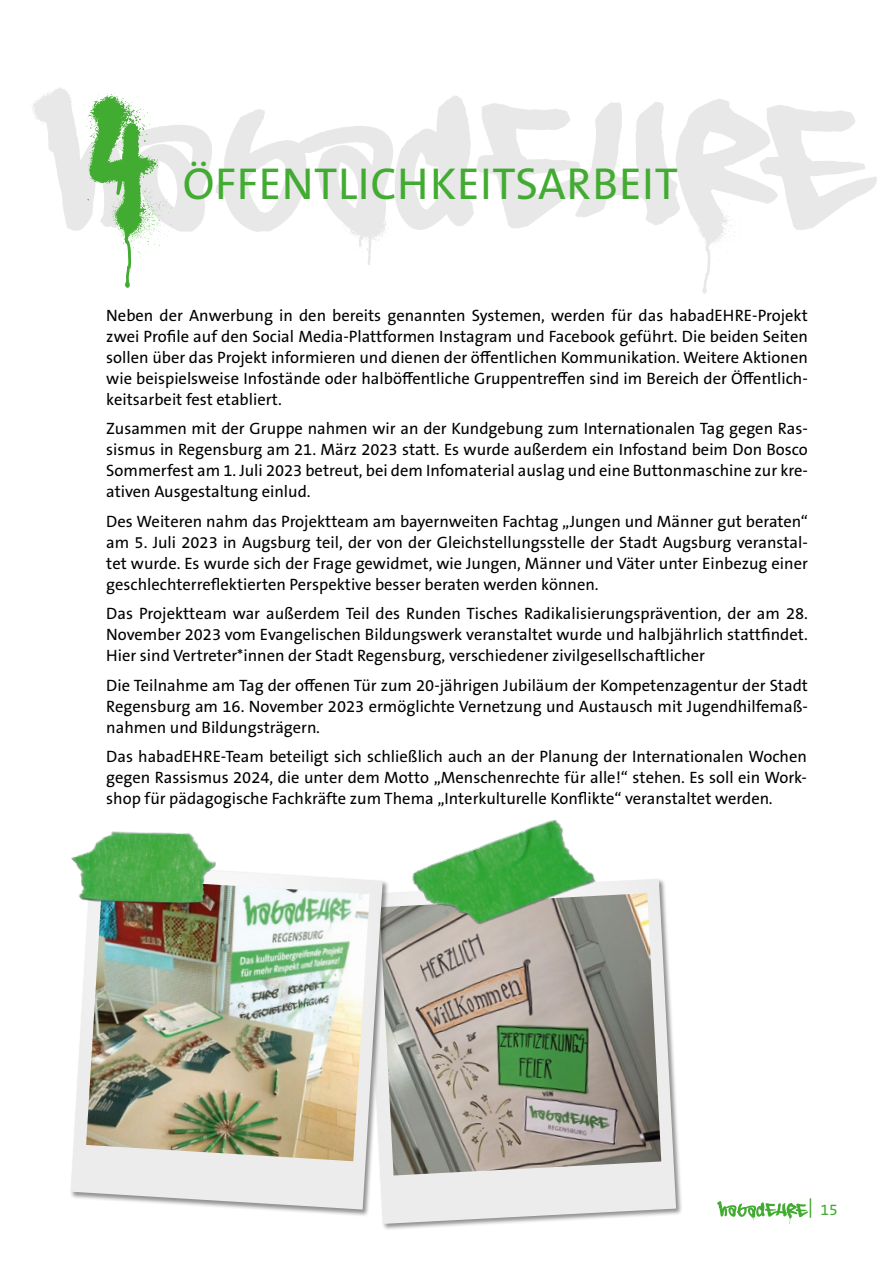
<style>
.page{position:relative;width:893px;height:1263px;background:#fff}
.page>*{position:absolute;margin:0;border:0;box-sizing:border-box;transform-origin:0 0}
.t1{font:123.75px "Spray Letters";color:#42ab31}
.t2{font:45px "The Sans B W5 Plain";letter-spacing:.015em;color:#42ab31}
.t3{font:16.5px/21px "The Sans B W5 Plain";color:#000;text-align:justify}
.t4{font:15.75px "The Sans B W5 Plain";color:#42ab31}
.s1{font-size:19.5px}
</style>
<div class="page">
<svg style="left:717px;top:1201px;width:91px;height:23px"></svg>
<svg style="left:31px;top:87px;width:846px;height:207px"></svg>
<svg style="left:102px;top:188px;width:73px;height:100px"></svg>
<div style="left:365px;top:878px;width:318px;height:353px;background:#000;opacity:.44"></div>
<svg style="left:366px;top:1138px;width:310px;height:86px;background:#e7e7e7"></svg>
<svg style="left:610px;top:879px;width:66px;height:259px"></svg>
<img style="left:389px;top:893px;width:272px;height:282px">
<img style="left:389px;top:819px;width:221px;height:147px">
<div style="left:70px;top:862px;width:319px;height:354px;background:#000;opacity:.44"></div>
<svg style="left:71px;top:1122px;width:312px;height:87px;background:#e8e8e8"></svg>
<svg style="left:71px;top:863px;width:312px;height:259px"></svg>
<img style="left:86px;top:878px;width:284px;height:283px">
<img style="left:70px;top:831px;width:158px;height:88px">
<h1 class="t1" style="left:86px;top:85px;width:72px">4</h1>
<h2 class="t2" style="left:183px;top:155px;width:496px">ÖFFENTLICHKEITSARBEIT</h2>
<p class="t3" style="left:106px;top:305px;width:703px">Neben der Anwerbung in den bereits genannten Systemen, werden für das habadEHRE-Projekt zwei Profile auf den Social Media-Plattformen Instagram und Facebook geführt. Die beiden Seiten sollen über das Projekt informieren und dienen der öffentlichen Kommunikation. Weitere Aktionen wie beispielsweise Infostände oder halböffentliche Gruppentreffen sind im Bereich der Öffentlich&shy;keitsarbeit fest etabliert.</p>
<p class="t3" style="left:106px;top:418px;width:703px">Zusammen mit der Gruppe nahmen wir an der Kundgebung zum Internationalen Tag gegen Ras&shy;sismus in Regensburg am 21. März 2023 statt. Es wurde außerdem ein Infostand beim Don Bosco Sommerfest am 1. Juli 2023 betreut, bei dem Infomaterial auslag und eine Buttonmaschine zur kre&shy;ativen Ausgestaltung einlud.</p>
<p class="t3" style="left:106px;top:511px;width:703px">Des Weiteren nahm das Projektteam am bayernweiten Fachtag „Jungen und Männer gut beraten“ am 5. Juli 2023 in Augsburg teil, der von der Gleichstellungsstelle der Stadt Augsburg veranstal&shy;tet wurde. Es wurde sich der Frage gewidmet, wie Jungen, Männer und Väter unter Einbezug einer geschlechterreflektierten Perspektive besser beraten werden können.</p>
<p class="t3" style="left:106px;top:603px;width:703px">Das Projektteam war außerdem Teil des Runden Tisches Radikalisierungsprävention, der am 28.<br>November 2023 vom Evangelischen Bildungswerk veranstaltet wurde und halbjährlich stattfindet.<br>Hier sind Vertreter*innen der Stadt Regensburg, verschiedener zivilgesellschaftlicher</p>
<p class="t3" style="left:106px;top:675px;width:703px">Die Teilnahme am Tag der offenen Tür zum 20-jährigen Jubiläum der Kompetenzagentur der Stadt Regensburg am 16. November 2023 ermöglichte Vernetzung und Austausch mit Jugendhilfemaß&shy;nahmen und Bildungsträgern.</p>
<p class="t3" style="left:106px;top:746px;width:702px">Das habadEHRE-Team beteiligt sich schließlich auch an der Planung der Internationalen Wochen gegen Rassismus 2024, die unter dem Motto „Menschenrechte für alle!“ stehen. Es soll ein Work&shy;shop für pädagogische Fachkräfte zum Thema „Interkulturelle Konflikte“ veranstaltet werden.</p>
<p class="t4" style="left:808px;top:1199px;width:31px"><span class="s1">|</span> 15</p>
</div>
